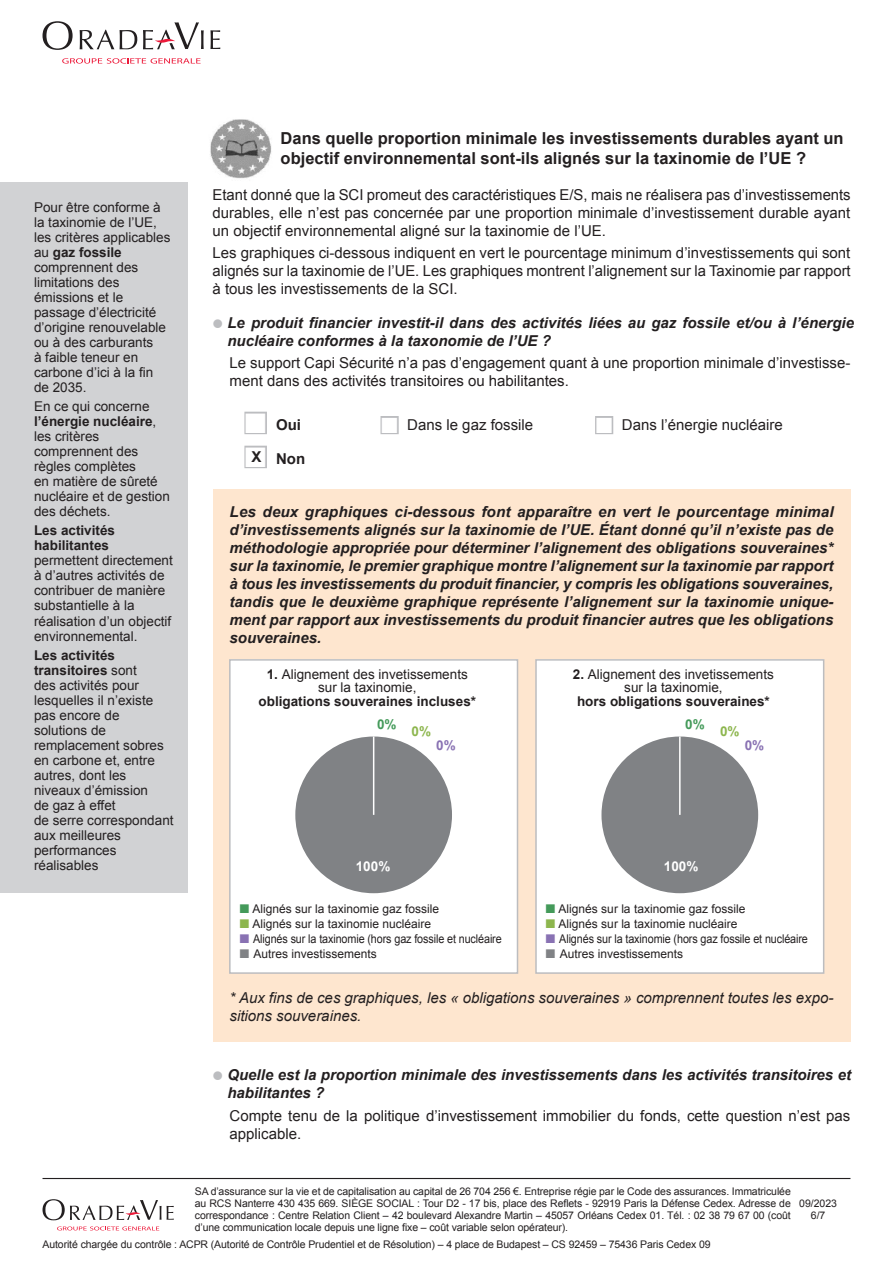
<style>
.page{position:relative;width:893px;height:1263px;background:#fff}
.page>*{position:absolute;margin:0;border:0;box-sizing:border-box;transform-origin:0 0}
.Normal_e{font:700 16.5px/19.8px "Arial";color:#231f20}
.Normal_e-2{font:italic 700 15px/18px "Arial";color:#231f20}
.Normal_e-3{font:15px/18px "Arial";color:#231f20;text-align:justify}
.Normal_e-4{font:italic 15px/18px "Arial";color:#231f20}
.Normal_e-5{font:700 15px "Arial";color:#231f20}
.Normal_e-6{font:13.5px/15px "Arial";color:#231f20}
.Normal_e-7{font:700 13.5px "Arial";color:#fff}
.Normal_e-8{font:700 13.5px "Arial";color:#449a5a}
.Normal_e-9{font:700 13.5px "Arial";color:#8db64e}
.Normal_e-10{font:700 13.5px "Arial";color:#8972b3}
.Normal_e-11{font:12px "Arial";color:#231f20}
.Normal_e-12{font:12px "Arial";color:#231f20;scale:.9 1}
.t1{font:10.5px/12px "Arial";letter-spacing:-.01em;color:#231f20;text-align:center}
.s1{font-weight:700}
</style>
<div class="page">
<hr style="left:43px;top:1178px;width:807px;height:1px;background:#231f20">
<svg style="left:43px;top:21px;width:30px;height:29px"></svg>
<svg style="left:80px;top:30px;width:34px;height:19px"></svg>
<svg style="left:120px;top:30px;width:17px;height:19px"></svg>
<svg style="left:210px;top:30px;width:10px;height:19px"></svg>
<svg style="left:143px;top:22px;width:61px;height:27px"></svg>
<svg style="left:62px;top:58px;width:139px;height:6px"></svg>
<svg style="left:43px;top:1199px;width:131px;height:21px"></svg>
<svg style="left:57px;top:1226px;width:102px;height:4px"></svg>
<div style="left:213px;top:489px;width:637px;height:553px;background:#fee6cf"></div>
<div style="left:0;top:183px;width:187px;height:710px;background:#d1d2d4"></div>
<div style="left:230px;top:660px;width:287px;height:313px;background:#fff"></div>
<div style="left:229px;top:659px;width:289px;height:315px;border:2px solid #bcbdc0"></div>
<div style="left:536px;top:660px;width:288px;height:313px;background:#fff"></div>
<div style="left:535px;top:659px;width:289px;height:315px;border:2px solid #bcbdc0"></div>
<div style="left:295px;top:736px;width:157px;height:157px;background:#808285;border-radius:50%"></div>
<hr style="left:373px;top:736px;width:1px;height:79px;background:#fff">
<div style="left:601px;top:736px;width:157px;height:157px;background:#808285;border-radius:50%"></div>
<hr style="left:679px;top:736px;width:2px;height:79px;background:#fff">
<img style="left:210px;top:119px;width:62px;height:60px">
<p class="Normal_e-6" style="left:34px;top:200px;width:138px">Pour être conforme à la taxinomie de l’UE, les critères applicables au <span class="s1">gaz fossile </span>comprennent des limitations des émissions et le passage d’électricité d’origine renouvelable ou à des carburants<br>à faible teneur en carbone d’ici à la fin de 2035.</p>
<p class="Normal_e-6" style="left:34px;top:399px;width:137px">En ce qui concerne <span class="s1">l’énergie nucléaire</span>, les critères comprennent des règles complètes<br>en matière de sûreté nucléaire et de gestion des déchets.</p>
<p class="Normal_e-6" style="left:34px;top:523px;width:140px"><span class="s1">Les activités habilitantes </span>permettent directement à d’autres activités de contribuer de manière substantielle à la réalisation d’un objectif environnemental.</p>
<p class="Normal_e-6" style="left:34px;top:648px;width:141px"><span class="s1">Les activités transitoires</span> sont<br>des activités pour lesquelles il n’existe pas encore de solutions de remplacement sobres en carbone et, entre autres, dont les niveaux d’émission<br>de gaz à effet<br>de serre correspondant aux meilleures performances réalisables</p>
<p class="Normal_e" style="left:281px;top:129px;width:565px">Dans quelle proportion minimale les investissements durables ayant un objectif environnemental sont-ils alignés sur la taxinomie de l’UE ?</p>
<p class="Normal_e-3" style="left:213px;top:186px;width:640px">Etant donné que la SCI promeut des caractéristiques E/S, mais ne réalisera pas d’investissements durables, elle n’est pas concernée par une proportion minimale d’investissement durable ayant un objectif environnemental aligné sur la taxinomie de l’UE.</p>
<p class="Normal_e-3" style="left:213px;top:244px;width:640px">Les graphiques ci-dessous indiquent en vert le pourcentage minimum d’investissements qui sont alignés sur la taxinomie de l’UE. Les graphiques montrent l’alignement sur la Taxinomie par rapport à tous les investissements de la SCI.</p>
<p class="Normal_e-2" style="left:227px;top:314px;width:628px">Le produit financier investit-il dans des activités liées au gaz fossile et/ou à l’énergie nucléaire conformes à la taxonomie de l’UE ?</p>
<p class="Normal_e-3" style="left:230px;top:354px;width:622px">Le support Capi Sécurité n’a pas d’engagement quant à une proportion minimale d’investisse&shy;ment dans des activités transitoires ou habilitantes.</p>
<p class="Normal_e-5" style="left:276px;top:414px;width:27px">Oui</p>
<p class="Normal_e-3" style="left:407px;top:416px;width:127px">Dans le gaz fossile</p>
<p class="Normal_e-3" style="left:622px;top:416px;width:162px">Dans l’énergie nucléaire</p>
<p class="Normal_e-5" style="left:276px;top:448px;width:31px">Non</p>
<p class="Normal_e-5" style="left:251px;top:447px;width:12px">X</p>
<p class="Normal_e-2" style="left:230px;top:503px;width:605px;text-align:justify">Les deux graphiques ci-dessous font apparaître en vert le pourcentage minimal d’investissements alignés sur la taxinomie de l’UE. Étant donné qu’il n’existe pas de méthodologie appropriée pour déterminer l’alignement des obligations souveraines* sur la taxinomie, le premier graphique montre l’alignement sur la taxinomie par rapport à tous les investissements du produit financier, y compris les obligations souveraines, tandis que le deuxième graphique représente l’alignement sur la taxinomie unique&shy;ment par rapport aux investissements du produit financier autres que les obligations souveraines.</p>
<p class="Normal_e-6" style="left:258px;top:667px;width:219px;line-height:13.5px;text-align:center"><span class="s1">1.</span> Alignement des invetissements sur la taxinomie,<br><span class="s1">obligations souveraines incluses*</span></p>
<p class="Normal_e-6" style="left:573px;top:667px;width:203px;line-height:13.5px;text-align:center"><span class="s1">2.</span> Alignement des invetissements sur la taxinomie,<br><span class="s1">hors obligations souveraines*</span></p>
<p class="Normal_e-8" style="left:377px;top:715px;width:21px">0%</p>
<p class="Normal_e-8" style="left:685px;top:715px;width:21px">0%</p>
<p class="Normal_e-9" style="left:412px;top:722px;width:21px">0%</p>
<p class="Normal_e-9" style="left:720px;top:722px;width:21px">0%</p>
<p class="Normal_e-10" style="left:436px;top:737px;width:21px">0%</p>
<p class="Normal_e-10" style="left:745px;top:737px;width:21px">0%</p>
<p class="Normal_e-7" style="left:356px;top:858px;width:36px">100%</p>
<p class="Normal_e-7" style="left:664px;top:858px;width:36px">100%</p>
<p class="Normal_e-11" style="left:252px;top:901px;width:188px">Alignés sur la taxinomie gaz fossile</p>
<p class="Normal_e-11" style="left:252px;top:916px;width:180px">Alignés sur la taxinomie nucléaire</p>
<p class="Normal_e-12" style="left:253px;top:931px;width:278px">Alignés sur la taxinomie (hors gaz fossile et nucléaire</p>
<p class="Normal_e-11" style="left:254px;top:946px;width:125px">Autres investissements</p>
<p class="Normal_e-11" style="left:559px;top:901px;width:188px">Alignés sur la taxinomie gaz fossile</p>
<p class="Normal_e-11" style="left:559px;top:916px;width:180px">Alignés sur la taxinomie nucléaire</p>
<p class="Normal_e-12" style="left:559px;top:931px;width:278px">Alignés sur la taxinomie (hors gaz fossile et nucléaire</p>
<p class="Normal_e-11" style="left:560px;top:946px;width:125px">Autres investissements</p>
<p class="Normal_e-4" style="left:230px;top:989px;width:605px">* Aux fins de ces graphiques, les « obligations souveraines » comprennent toutes les expo&shy;sitions souveraines.</p>
<p class="Normal_e-2" style="left:227px;top:1066px;width:625px">Quelle est la proportion minimale des investissements dans les activités transitoires et habilitantes ?</p>
<p class="Normal_e-3" style="left:230px;top:1106px;width:622px">Compte tenu de la politique d’investissement immobilier du fonds, cette question n’est pas applicable.</p>
<p class="t1" style="left:195px;top:1186px;width:597px;text-align:justify">SA d’assurance sur la vie et de capitalisation au capital de 26 704 256 €. Entreprise régie par le Code des assurances. Immatriculée au RCS Nanterre 430 435 669. SIÈGE SOCIAL : Tour D2 - 17 bis, place des Reflets - 92919 Paris la Défense Cedex. Adresse de correspondance : Centre Relation Client – 42 boulevard Alexandre Martin – 45057 Orléans Cedex 01. Tél. : 02 38 79 67 00 (coût d’une communication locale depuis une ligne fixe – coût variable selon opérateur).</p>
<p class="t1" style="left:43px;top:1238px;width:670px">Autorité chargée du contrôle : ACPR (Autorité de Contrôle Prudentiel et de Résolution) – 4 place de Budapest – CS 92459 – 75436 Paris Cedex 09</p>
<p class="t1" style="left:799px;top:1197px;width:39px">09/2023<br>6/7</p>
</div>
